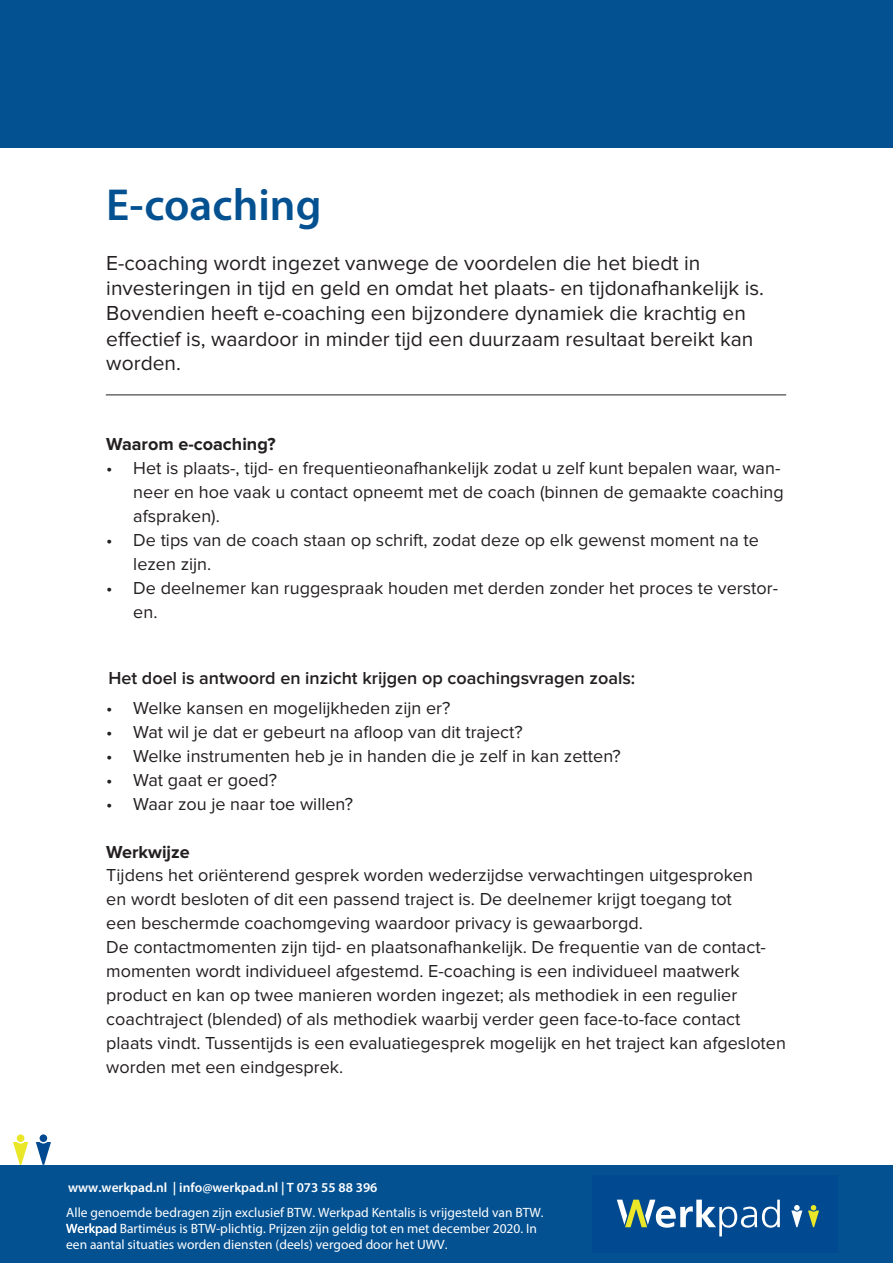
<style>
.page{position:relative;width:893px;height:1263px;background:#fff}
.page>*{position:absolute;margin:0;border:0;box-sizing:border-box;transform-origin:0 0}
.t1{font:600 45px "Myriad Pro";color:#045191}
.t2{font:21px/24.9px "Proxima Nova";color:#231f20}
.t3{font:18px/23.9px "Proxima Nova";color:#231f20}
.t4{font:600 18px "Proxima Nova";color:#231f20}
.t5{font:700 18px "Proxima Nova";color:#231f20}
.t6{font:13.5px/16.2px "Myriad Pro";color:#fff}
.t7{font:600 13.5px "Myriad Pro";color:#fff}
.s1{font-weight:700}
</style>
<div class="page">
<div style="left:0;top:0;width:893px;height:148px;background:#045191"></div>
<div style="left:0;top:1165px;width:893px;height:98px;background:#045191"></div>
<div style="left:592px;top:1175px;width:246px;height:77px;background:#014a91"></div>
<svg style="left:617px;top:1199px;width:163px;height:37px"></svg>
<svg style="left:808px;top:1205px;width:11px;height:22px"></svg>
<svg style="left:791px;top:1205px;width:11px;height:22px"></svg>
<div style="left:17px;top:1134px;width:7px;height:8px;background:#e9e727;border-radius:50%"></div>
<svg style="left:13px;top:1142px;width:15px;height:23px"></svg>
<div style="left:40px;top:1134px;width:7px;height:8px;background:#014a91;border-radius:50%"></div>
<svg style="left:36px;top:1142px;width:15px;height:23px"></svg>
<hr style="left:106px;top:395px;width:680px;height:1px;background:#231f20">
<p class="t1" style="left:106px;top:176px;width:217px">E-coaching</p>
<p class="t2" style="left:106px;top:251px;width:659px">E-coaching wordt ingezet vanwege de voordelen die het biedt in investeringen in tijd en geld en omdat het plaats- en tijdonafhankelijk is.<br>Bovendien heeft e-coaching een bijzondere dynamiek die krachtig en effectief is, waardoor in minder tijd een duurzaam resultaat bereikt kan worden.</p>
<p class="t5" style="left:106px;top:436px;width:171px">Waarom e-coaching?</p>
<p class="t3" style="left:133px;top:456px;width:652px;text-indent:-27px">• Het is plaats-, tijd- en frequentieonafhankelijk zodat u zelf kunt bepalen waar, wan&shy;neer en hoe vaak u contact opneemt met de coach (binnen de gemaakte coaching afspraken).</p>
<p class="t3" style="left:133px;top:528px;width:627px;text-indent:-27px">• De tips van de coach staan op schrift, zodat deze op elk gewenst moment na te lezen zijn.</p>
<p class="t3" style="left:133px;top:576px;width:646px;text-indent:-27px">• De deelnemer kan ruggespraak houden met derden zonder het proces te verstor&shy;en.</p>
<p class="t4" style="left:108px;top:669px;width:528px">Het doel is antwoord en inzicht krijgen op coachingsvragen zoals:</p>
<p class="t3" style="left:106px;top:696px;width:346px">• Welke kansen en mogelijkheden zijn er?</p>
<p class="t3" style="left:106px;top:720px;width:418px">• Wat wil je dat er gebeurt na afloop van dit traject?</p>
<p class="t3" style="left:106px;top:744px;width:516px">• Welke instrumenten heb je in handen die je zelf in kan zetten?</p>
<p class="t3" style="left:106px;top:768px;width:172px">• Wat gaat er goed?</p>
<p class="t3" style="left:106px;top:792px;width:248px">• Waar zou je naar toe willen?</p>
<p class="t3" style="left:106px;top:840px;width:681px"><span class="s1">Werkwijze<br></span>Tijdens het oriënterend gesprek worden wederzijdse verwachtingen uitgesproken<br>en wordt besloten of dit een passend traject is. De deelnemer krijgt toegang tot<br>een beschermde coachomgeving waardoor privacy is gewaarborgd.<br>De contactmomenten zijn tijd- en plaatsonafhankelijk. De frequentie van de contact&shy;momenten wordt individueel afgestemd. E-coaching is een individueel maatwerk product en kan op twee manieren worden ingezet; als methodiek in een regulier coachtraject (blended) of als methodiek waarbij verder geen face-to-face contact plaats vindt. Tussentijds is een evaluatiegesprek mogelijk en het traject kan afgesloten worden met een eindgesprek.</p>
<p class="t7" style="left:68px;top:1178px;width:311px">www.werkpad.nl | info@werkpad.nl | T 073 55 88 396</p>
<p class="t6" style="left:66px;top:1204px;width:479px">Alle genoemde bedragen zijn exclusief BTW. Werkpad Kentalis is vrijgesteld van BTW.<br>Werkpad</p>
<p class="t6" style="left:66px;top:1220px;width:472px">Werkpad Bartiméus is BTW-plichtig. Prijzen zijn geldig tot en met december 2020. In een aantal situaties worden diensten (deels) vergoed door het UWV.</p>
</div>
